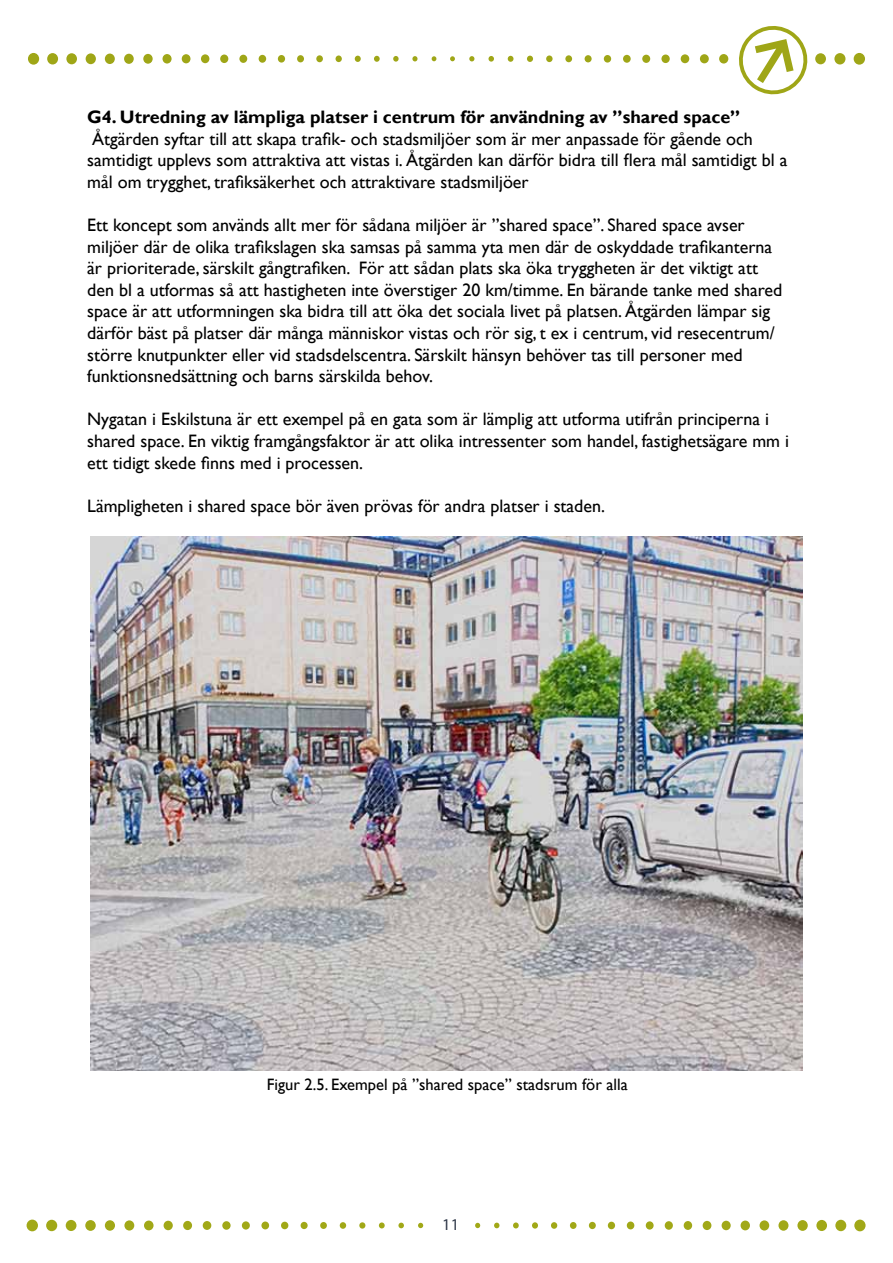
<style>
.page{position:relative;width:893px;height:1263px;background:#fff}
.page>*{position:absolute;margin:0;border:0;box-sizing:border-box;transform-origin:0 0}
.t1{font:18px/21.6px "Gill Sans";color:#000}
.t2{font:700 18px "Gill Sans";color:#000}
.t3{font:16.5px "Gill Sans";color:#000}
.t4{font:16.5px "Myriad Pro";color:#2e3748}
</style>
<div class="page">
<img style="left:91px;top:536px;width:711px;height:534px">
<div style="left:27px;top:1219px;width:11px;height:12px;background:#a1a817;border-radius:50%"></div>
<div style="left:46px;top:1220px;width:11px;height:11px;background:#a1a817;border-radius:50%"></div>
<div style="left:66px;top:1220px;width:10px;height:11px;background:#a1a817;border-radius:50%"></div>
<div style="left:85px;top:1220px;width:11px;height:11px;background:#a1a817;border-radius:50%"></div>
<div style="left:105px;top:1220px;width:10px;height:11px;background:#a1a817;border-radius:50%"></div>
<div style="left:124px;top:1220px;width:10px;height:10px;background:#a1a817;border-radius:50%"></div>
<div style="left:144px;top:1220px;width:10px;height:10px;background:#a1a817;border-radius:50%"></div>
<div style="left:164px;top:1221px;width:9px;height:9px;background:#a1a817;border-radius:50%"></div>
<div style="left:183px;top:1221px;width:9px;height:9px;background:#a1a817;border-radius:50%"></div>
<div style="left:203px;top:1221px;width:8px;height:9px;background:#a1a817;border-radius:50%"></div>
<div style="left:222px;top:1221px;width:9px;height:9px;background:#a1a817;border-radius:50%"></div>
<div style="left:242px;top:1221px;width:8px;height:8px;background:#a1a817;border-radius:50%"></div>
<div style="left:261px;top:1221px;width:8px;height:8px;background:#a1a817;border-radius:50%"></div>
<div style="left:281px;top:1222px;width:7px;height:7px;background:#a1a817;border-radius:50%"></div>
<div style="left:301px;top:1222px;width:7px;height:7px;background:#a1a817;border-radius:50%"></div>
<div style="left:320px;top:1222px;width:7px;height:7px;background:#a1a817;border-radius:50%"></div>
<div style="left:340px;top:1222px;width:6px;height:7px;background:#a1a817;border-radius:50%"></div>
<svg style="left:359px;top:1222px;width:6px;height:6px"></svg>
<svg style="left:379px;top:1222px;width:6px;height:6px"></svg>
<svg style="left:398px;top:1222px;width:6px;height:6px"></svg>
<svg style="left:418px;top:1223px;width:5px;height:5px"></svg>
<div style="left:854px;top:1219px;width:11px;height:12px;background:#a1a817;border-radius:50%"></div>
<div style="left:835px;top:1220px;width:11px;height:11px;background:#a1a817;border-radius:50%"></div>
<div style="left:816px;top:1220px;width:11px;height:11px;background:#a1a817;border-radius:50%"></div>
<div style="left:797px;top:1220px;width:11px;height:11px;background:#a1a817;border-radius:50%"></div>
<div style="left:778px;top:1220px;width:10px;height:11px;background:#a1a817;border-radius:50%"></div>
<div style="left:759px;top:1220px;width:10px;height:10px;background:#a1a817;border-radius:50%"></div>
<div style="left:741px;top:1220px;width:9px;height:10px;background:#a1a817;border-radius:50%"></div>
<div style="left:722px;top:1221px;width:9px;height:9px;background:#a1a817;border-radius:50%"></div>
<div style="left:703px;top:1221px;width:8px;height:9px;background:#a1a817;border-radius:50%"></div>
<div style="left:684px;top:1221px;width:8px;height:9px;background:#a1a817;border-radius:50%"></div>
<div style="left:665px;top:1221px;width:8px;height:9px;background:#a1a817;border-radius:50%"></div>
<div style="left:646px;top:1221px;width:8px;height:8px;background:#a1a817;border-radius:50%"></div>
<div style="left:627px;top:1221px;width:7px;height:8px;background:#a1a817;border-radius:50%"></div>
<div style="left:608px;top:1222px;width:7px;height:7px;background:#a1a817;border-radius:50%"></div>
<div style="left:589px;top:1222px;width:7px;height:7px;background:#a1a817;border-radius:50%"></div>
<div style="left:570px;top:1222px;width:7px;height:7px;background:#a1a817;border-radius:50%"></div>
<div style="left:551px;top:1222px;width:6px;height:7px;background:#a1a817;border-radius:50%"></div>
<svg style="left:532px;top:1222px;width:6px;height:6px"></svg>
<svg style="left:513px;top:1222px;width:6px;height:6px"></svg>
<svg style="left:494px;top:1222px;width:5px;height:6px"></svg>
<svg style="left:475px;top:1223px;width:5px;height:5px"></svg>
<div style="left:854px;top:53px;width:11px;height:12px;background:#9fa617;border-radius:50%"></div>
<div style="left:834px;top:53px;width:11px;height:11px;background:#9fa617;border-radius:50%"></div>
<div style="left:815px;top:53px;width:11px;height:11px;background:#9fa617;border-radius:50%"></div>
<div style="left:719px;top:54px;width:9px;height:10px;background:#9fa617;border-radius:50%"></div>
<div style="left:700px;top:54px;width:9px;height:9px;background:#9fa617;border-radius:50%"></div>
<div style="left:681px;top:54px;width:8px;height:9px;background:#9fa617;border-radius:50%"></div>
<div style="left:661px;top:55px;width:9px;height:8px;background:#9fa617;border-radius:50%"></div>
<div style="left:642px;top:55px;width:8px;height:8px;background:#9fa617;border-radius:50%"></div>
<div style="left:623px;top:55px;width:8px;height:8px;background:#9fa617;border-radius:50%"></div>
<div style="left:604px;top:55px;width:7px;height:8px;background:#9fa617;border-radius:50%"></div>
<div style="left:585px;top:55px;width:7px;height:7px;background:#9fa617;border-radius:50%"></div>
<div style="left:565px;top:55px;width:7px;height:7px;background:#9fa617;border-radius:50%"></div>
<div style="left:546px;top:55px;width:7px;height:7px;background:#9fa617;border-radius:50%"></div>
<svg style="left:527px;top:56px;width:6px;height:6px"></svg>
<svg style="left:508px;top:56px;width:5px;height:6px"></svg>
<svg style="left:488px;top:56px;width:6px;height:6px"></svg>
<svg style="left:469px;top:56px;width:5px;height:5px"></svg>
<svg style="left:450px;top:56px;width:5px;height:5px"></svg>
<div style="left:28px;top:53px;width:11px;height:12px;background:#9fa617;border-radius:50%"></div>
<div style="left:47px;top:53px;width:11px;height:11px;background:#9fa617;border-radius:50%"></div>
<div style="left:66px;top:53px;width:11px;height:11px;background:#9fa617;border-radius:50%"></div>
<div style="left:86px;top:53px;width:10px;height:11px;background:#9fa617;border-radius:50%"></div>
<div style="left:105px;top:54px;width:10px;height:10px;background:#9fa617;border-radius:50%"></div>
<div style="left:124px;top:54px;width:10px;height:10px;background:#9fa617;border-radius:50%"></div>
<div style="left:143px;top:54px;width:10px;height:10px;background:#9fa617;border-radius:50%"></div>
<div style="left:163px;top:54px;width:9px;height:10px;background:#9fa617;border-radius:50%"></div>
<div style="left:182px;top:54px;width:8px;height:9px;background:#9fa617;border-radius:50%"></div>
<div style="left:201px;top:54px;width:8px;height:9px;background:#9fa617;border-radius:50%"></div>
<div style="left:220px;top:55px;width:8px;height:8px;background:#9fa617;border-radius:50%"></div>
<div style="left:239px;top:55px;width:8px;height:8px;background:#9fa617;border-radius:50%"></div>
<div style="left:259px;top:55px;width:7px;height:8px;background:#9fa617;border-radius:50%"></div>
<div style="left:278px;top:55px;width:7px;height:8px;background:#9fa617;border-radius:50%"></div>
<div style="left:297px;top:55px;width:7px;height:7px;background:#9fa617;border-radius:50%"></div>
<div style="left:316px;top:55px;width:7px;height:7px;background:#9fa617;border-radius:50%"></div>
<div style="left:336px;top:55px;width:6px;height:7px;background:#9fa617;border-radius:50%"></div>
<svg style="left:355px;top:56px;width:6px;height:6px"></svg>
<svg style="left:374px;top:56px;width:6px;height:6px"></svg>
<svg style="left:393px;top:56px;width:6px;height:6px"></svg>
<svg style="left:412px;top:56px;width:5px;height:5px"></svg>
<svg style="left:432px;top:56px;width:4px;height:5px"></svg>
<svg style="left:739px;top:26px;width:69px;height:69px"></svg>
<p class="t2" style="left:87px;top:106px;width:655px">G4. Utredning av lämpliga platser i centrum för användning av ”shared space”</p>
<p class="t1" style="left:87px;top:128px;width:702px">Åtgärden syftar till att skapa trafik- och stadsmiljöer som är mer anpassade för gående och samtidigt upplevs som attraktiva att vistas i. Åtgärden kan därför bidra till flera mål samtidigt bl a mål om trygghet, trafiksäkerhet och attraktivare stadsmiljöer</p>
<p class="t1" style="left:87px;top:214px;width:697px">Ett koncept som används allt mer för sådana miljöer är ”shared space”. Shared space avser miljöer där de olika trafikslagen ska samsas på samma yta men där de oskyddade trafikanterna är prioriterade, särskilt gångtrafiken. För att sådan plats ska öka tryggheten är det viktigt att den bl a utformas så att hastigheten inte överstiger 20 km/timme. En bärande tanke med shared space är att utformningen ska bidra till att öka det sociala livet på platsen. Åtgärden lämpar sig därför bäst på platser där många människor vistas och rör sig, t ex i centrum, vid resecentrum/ större knutpunkter eller vid stadsdelscentra. Särskilt hänsyn behöver tas till personer med funktionsnedsättning och barns särskilda behov.</p>
<p class="t1" style="left:87px;top:409px;width:703px">Nygatan i Eskilstuna är ett exempel på en gata som är lämplig att utforma utifrån principerna i shared space. En viktig framgångsfaktor är att olika intressenter som handel, fastighetsägare mm i ett tidigt skede finns med i processen.</p>
<p class="t1" style="left:87px;top:495px;width:519px">Lämpligheten i shared space bör även prövas för andra platser i staden.</p>
<p class="t3" style="left:267px;top:1075px;width:362px">Figur 2.5. Exempel på ”shared space” stadsrum för alla</p>
<p class="t4" style="left:442px;top:1214px;width:18px">11</p>
</div>
